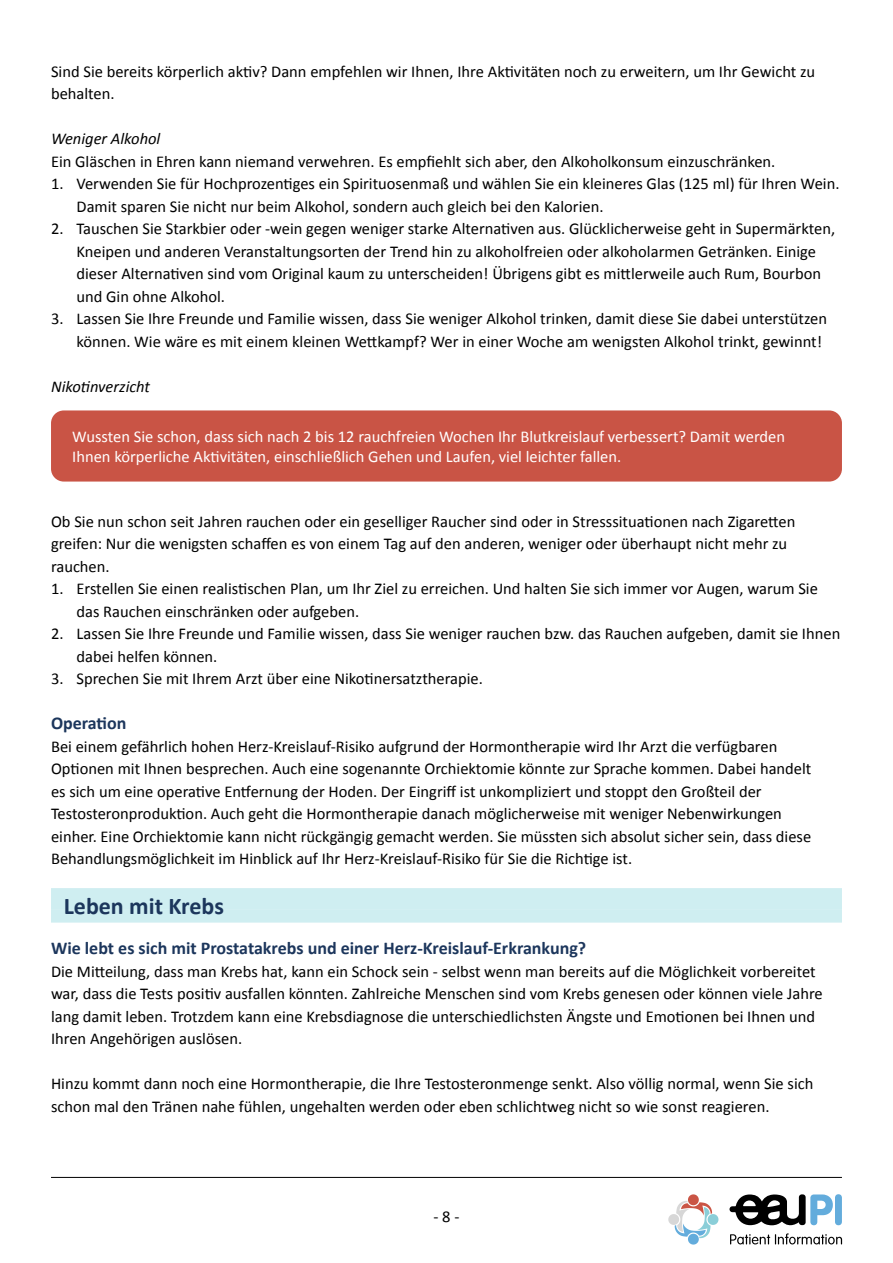
<style>
.page{position:relative;width:893px;height:1263px;background:#fff}
.page>*{position:absolute;margin:0;border:0;box-sizing:border-box;transform-origin:0 0}
.kop_met_lijn{font:700 24px "Calibri";color:#1c365c}
.t1{font:700 18px "Calibri";color:#1c365c}
.t2{font:16.5px/22.5px "Calibri";color:#000}
.t3{font:16.5px/19.8px "Calibri";color:#fff}
.t4{font:italic 16.5px "Calibri";color:#000}
</style>
<div class="page">
<hr style="left:51px;top:1177px;width:791px;height:1px;background:#000">
<svg style="left:730px;top:1233px;width:112px;height:11px"></svg>
<svg style="left:729px;top:1194px;width:104px;height:32px"></svg>
<div style="left:835px;top:1194px;width:7px;height:31px;background:#63acdc;border-radius:4px"></div>
<svg style="left:668px;top:1194px;width:50px;height:50px"></svg>
<div style="left:51px;top:888px;width:791px;height:21px;background:#cfeef1"></div>
<div style="left:51px;top:909px;width:791px;height:14px;background:#cfeef1"></div>
<div style="left:51px;top:410px;width:791px;height:72px;background:#c95445;border-radius:13px"></div>
<p class="t2" style="left:51px;top:59px;width:766px">Sind Sie bereits körperlich aktiv? Dann empfehlen wir Ihnen, Ihre Aktivitäten noch zu erweitern, um Ihr Gewicht zu behalten.</p>
<p class="t4" style="left:51px;top:128px;width:111px">Weniger Alkohol</p>
<p class="t2" style="left:51px;top:149px;width:726px">Ein Gläschen in Ehren kann niemand verwehren. Es empfiehlt sich aber, den Alkoholkonsum einzuschränken.</p>
<p class="t2" style="left:77px;top:171px;width:764px;text-indent:-26px">1. Verwenden Sie für Hochprozentiges ein Spirituosenmaß und wählen Sie ein kleineres Glas (125 ml) für Ihren Wein.<br>Damit sparen Sie nicht nur beim Alkohol, sondern auch gleich bei den Kalorien.</p>
<p class="t2" style="left:77px;top:216px;width:760px;text-indent:-26px">2. Tauschen Sie Starkbier oder -wein gegen weniger starke Alternativen aus. Glücklicherweise geht in Supermärkten, Kneipen und anderen Veranstaltungsorten der Trend hin zu alkoholfreien oder alkoholarmen Getränken. Einige dieser Alternativen sind vom Original kaum zu unterscheiden! Übrigens gibt es mittlerweile auch Rum, Bourbon und Gin ohne Alkohol.</p>
<p class="t2" style="left:77px;top:306px;width:752px;text-indent:-26px">3. Lassen Sie Ihre Freunde und Familie wissen, dass Sie weniger Alkohol trinken, damit diese Sie dabei unterstützen können. Wie wäre es mit einem kleinen Wettkampf? Wer in einer Woche am wenigsten Alkohol trinkt, gewinnt!</p>
<p class="t4" style="left:51px;top:376px;width:101px">Nikotinverzicht</p>
<p class="t3" style="left:72px;top:426px;width:714px">Wussten Sie schon, dass sich nach 2 bis 12 rauchfreien Wochen Ihr Blutkreislauf verbessert? Damit werden<br>Ihnen körperliche Aktivitäten, einschließlich Gehen und Laufen, viel leichter fallen.</p>
<p class="t2" style="left:51px;top:509px;width:746px">Ob Sie nun schon seit Jahren rauchen oder ein geselliger Raucher sind oder in Stresssituationen nach Zigaretten greifen: Nur die wenigsten schaffen es von einem Tag auf den anderen, weniger oder überhaupt nicht mehr zu rauchen.</p>
<p class="t2" style="left:77px;top:576px;width:743px;text-indent:-26px">1. Erstellen Sie einen realistischen Plan, um Ihr Ziel zu erreichen. Und halten Sie sich immer vor Augen, warum Sie das Rauchen einschränken oder aufgeben.</p>
<p class="t2" style="left:77px;top:621px;width:765px;text-indent:-26px">2. Lassen Sie Ihre Freunde und Familie wissen, dass Sie weniger rauchen bzw. das Rauchen aufgeben, damit sie Ihnen dabei helfen können.</p>
<p class="t2" style="left:51px;top:666px;width:433px">3. Sprechen Sie mit Ihrem Arzt über eine Nikotinersatztherapie.</p>
<p class="t1" style="left:51px;top:712px;width:77px">Operation</p>
<p class="t2" style="left:51px;top:734px;width:762px">Bei einem gefährlich hohen Herz-Kreislauf-Risiko aufgrund der Hormontherapie wird Ihr Arzt die verfügbaren Optionen mit Ihnen besprechen. Auch eine sogenannte Orchiektomie könnte zur Sprache kommen. Dabei handelt es sich um eine operative Entfernung der Hoden. Der Eingriff ist unkompliziert und stoppt den Großteil der Testosteronproduktion. Auch geht die Hormontherapie danach möglicherweise mit weniger Nebenwirkungen einher. Eine Orchiektomie kann nicht rückgängig gemacht werden. Sie müssten sich absolut sicher sein, dass diese Behandlungsmöglichkeit im Hinblick auf Ihr Herz-Kreislauf-Risiko für Sie die Richtige ist.</p>
<p class="kop_met_lijn" style="left:64px;top:891px;width:162px">Leben mit Krebs</p>
<p class="t1" style="left:51px;top:937px;width:537px">Wie lebt es sich mit Prostatakrebs und einer Herz-Kreislauf-Erkrankung?</p>
<p class="t2" style="left:51px;top:959px;width:773px">Die Mitteilung, dass man Krebs hat, kann ein Schock sein - selbst wenn man bereits auf die Möglichkeit vorbereitet war, dass die Tests positiv ausfallen könnten. Zahlreiche Menschen sind vom Krebs genesen oder können viele Jahre lang damit leben. Trotzdem kann eine Krebsdiagnose die unterschiedlichsten Ängste und Emotionen bei Ihnen und Ihren Angehörigen auslösen.</p>
<p class="t2" style="left:51px;top:1071px;width:764px">Hinzu kommt dann noch eine Hormontherapie, die Ihre Testosteronmenge senkt. Also völlig normal, wenn Sie sich schon mal den Tränen nahe fühlen, ungehalten werden oder eben schlichtweg nicht so wie sonst reagieren.</p>
<p class="t2" style="left:433px;top:1204px;width:27px">- 8 -</p>
</div>
